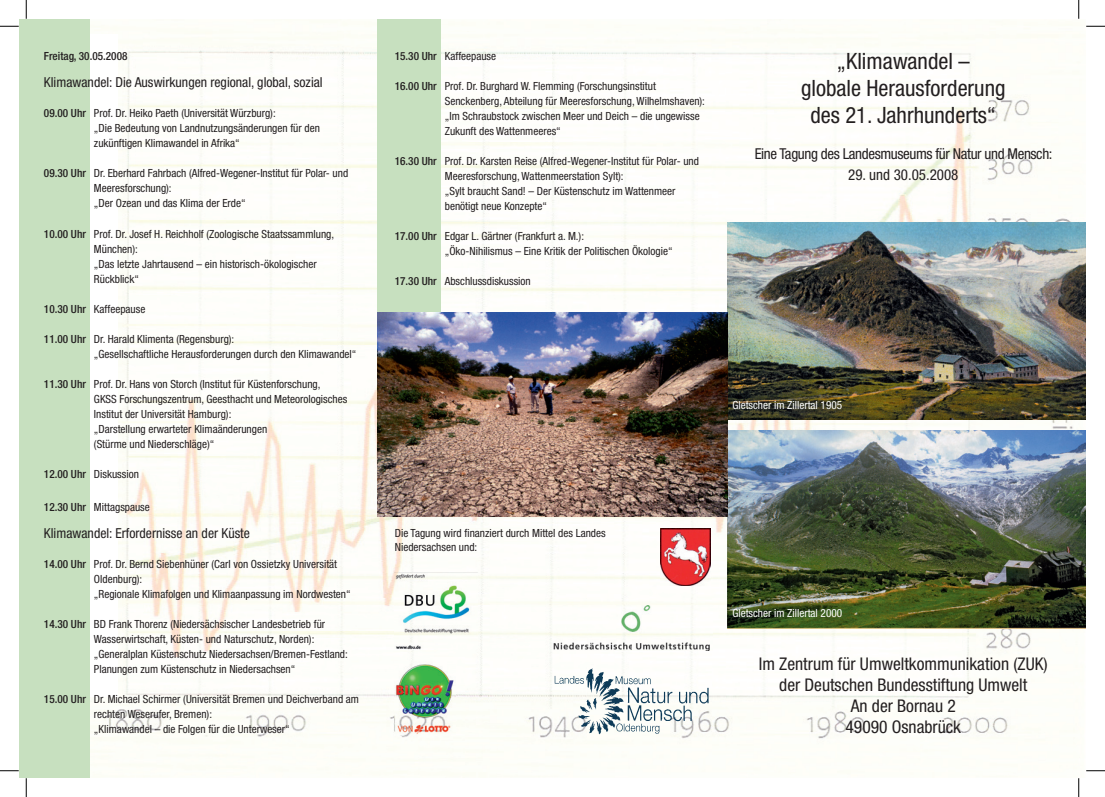
<style>
.page{position:relative;width:1105px;height:797px;background:#fff}
.page>*{position:absolute;margin:0;border:0;box-sizing:border-box;transform-origin:0 0}
.t1{font:condensed 22.5px/27px "Helvetica Neue LT";color:#231f20;text-align:center}
.t2{font:condensed 17.5px/21px "Helvetica Neue LT";color:#231f20;text-align:center}
.t3{font:condensed 15px "Helvetica Neue LT";letter-spacing:-.025em;color:#231f20}
.t4{font:condensed 15px "Helvetica Neue LT";color:#231f20}
.t5{font:condensed 13.75px "Helvetica Neue LT";color:#231f20}
.t6{font:condensed 11.25px/15px "Helvetica Neue LT";color:#231f20}
.t7{font:condensed 11.25px "Helvetica Neue LT";color:#fff}
.t8{font:500 condensed 11.25px "Helvetica Neue LT";color:#231f20}
.s1{font-weight:500}
</style>
<div class="page">
<img style="left:89px;top:19px;width:997px;height:579px">
<img style="left:89px;top:598px;width:330px;height:179px">
<img style="left:464px;top:598px;width:622px;height:179px">
<img style="left:419px;top:649px;width:45px;height:127px">
<div style="left:85px;top:34px;width:33px;height:662px;background:#fff"></div>
<img style="left:552px;top:668px;width:158px;height:67px">
<div style="left:19px;top:19px;width:70px;height:758px;background:#c7e0bf"></div>
<div style="left:377px;top:19px;width:63px;height:293px;background:#c7e0bf"></div>
<img style="left:661px;top:528px;width:49px;height:57px">
<img style="left:395px;top:572px;width:83px;height:77px">
<img style="left:553px;top:605px;width:159px;height:45px">
<img style="left:395px;top:661px;width:61px;height:74px">
<img style="left:728px;top:222px;width:358px;height:198px">
<img style="left:728px;top:431px;width:358px;height:197px">
<img style="left:377px;top:312px;width:351px;height:205px">
<svg style="left:0;top:25px;width:19px;height:2px"></svg>
<svg style="left:1086px;top:25px;width:19px;height:2px"></svg>
<svg style="left:0;top:770px;width:19px;height:1px"></svg>
<svg style="left:1086px;top:770px;width:19px;height:1px"></svg>
<svg style="left:25px;top:0;width:2px;height:19px"></svg>
<svg style="left:25px;top:778px;width:2px;height:19px"></svg>
<svg style="left:1078px;top:0;width:1px;height:19px"></svg>
<svg style="left:1078px;top:778px;width:1px;height:19px"></svg>
<p class="t8" style="left:44px;top:49px;width:85px">Freitag, 30.05.2008</p>
<p class="t5" style="left:44px;top:75px;width:280px">Klimawandel: Die Auswirkungen regional, global, sozial</p>
<p class="t6" style="left:94px;top:106px;width:227px;text-indent:-50px"><span class="s1">09.00 Uhr</span> Prof. Dr. Heiko Paeth (Universität Würzburg):<br>„Die Bedeutung von Landnutzungsänderungen für den zukünftigen Klimawandel in Afrika“</p>
<p class="t6" style="left:94px;top:166px;width:256px;text-indent:-50px"><span class="s1">09.30 Uhr</span> Dr. Eberhard Fahrbach (Alfred-Wegener-Institut für Polar- und<br>Meeresforschung):<br>„Der Ozean und das Klima der Erde“</p>
<p class="t6" style="left:94px;top:226px;width:242px;text-indent:-50px"><span class="s1">10.00 Uhr</span> Prof. Dr. Josef H. Reichholf (Zoologische Staatssammlung, München):<br>„Das letzte Jahrtausend – ein historisch-ökologischer Rückblick“</p>
<p class="t6" style="left:44px;top:301px;width:103px"><span class="s1">10.30 Uhr</span> Kaffeepause</p>
<p class="t6" style="left:94px;top:331px;width:264px;text-indent:-50px"><span class="s1">11.00 Uhr</span> Dr. Harald Klimenta (Regensburg):<br>„Gesellschaftliche Herausforderungen durch den Klimawandel“</p>
<p class="t6" style="left:94px;top:376px;width:255px;text-indent:-50px"><span class="s1">11.30 Uhr</span> Prof. Dr. Hans von Storch (Institut für Küstenforschung,<br>GKSS Forschungszentrum, Geesthacht und Meteorologisches Institut der Universität Hamburg):<br>„Darstellung erwarteter Klimaänderungen<br>(Stürme und Niederschläge)“</p>
<p class="t6" style="left:44px;top:466px;width:96px"><span class="s1">12.00 Uhr</span> Diskussion</p>
<p class="t6" style="left:44px;top:499px;width:107px"><span class="s1">12.30 Uhr</span> Mittagspause</p>
<p class="t5" style="left:44px;top:525px;width:208px">Klimawandel: Erfordernisse an der Küste</p>
<p class="t6" style="left:94px;top:556px;width:258px;text-indent:-50px"><span class="s1">14.00 Uhr</span> Prof. Dr. Bernd Siebenhüner (Carl von Ossietzky Universität<br>Oldenburg):<br>„Regionale Klimafolgen und Klimaanpassung im Nordwesten“</p>
<p class="t6" style="left:94px;top:616px;width:255px;text-indent:-50px"><span class="s1">14.30 Uhr</span> BD Frank Thorenz (Niedersächsischer Landesbetrieb für Wasserwirtschaft, Küsten- und Naturschutz, Norden): „Generalplan Küstenschutz Niedersachsen/Bremen-Festland:<br>Planungen zum Küstenschutz in Niedersachsen“</p>
<p class="t6" style="left:94px;top:691px;width:267px;text-indent:-50px"><span class="s1">15.00 Uhr</span> Dr. Michael Schirmer (Universität Bremen und Deichverband am rechten Weserufer, Bremen):<br>„Klimawandel – die Folgen für die Unterweser“</p>
<p class="t6" style="left:395px;top:48px;width:103px"><span class="s1">15.30 Uhr</span> Kaffeepause</p>
<p class="t6" style="left:445px;top:78px;width:262px;text-indent:-50px"><span class="s1">16.00 Uhr</span> Prof. Dr. Burghard W. Flemming (Forschungsinstitut Senckenberg, Abteilung für Meeresforschung, Wilhelmshaven): „Im Schraubstock zwischen Meer und Deich – die ungewisse Zukunft des Wattenmeeres“</p>
<p class="t6" style="left:445px;top:153px;width:256px;text-indent:-50px"><span class="s1">16.30 Uhr</span> Prof. Dr. Karsten Reise (Alfred-Wegener-Institut für Polar- und Meeresforschung, Wattenmeerstation Sylt):<br>„Sylt braucht Sand! – Der Küstenschutz im Wattenmeer benötigt neue Konzepte“</p>
<p class="t6" style="left:445px;top:228px;width:229px;text-indent:-50px"><span class="s1">17.00 Uhr</span> Edgar L. Gärtner (Frankfurt a. M.):<br>„Öko-Nihilismus – Eine Kritik der Politischen Ökologie“</p>
<p class="t6" style="left:395px;top:273px;width:138px"><span class="s1">17.30 Uhr</span> Abschlussdiskussion</p>
<h1 class="t1" style="left:801px;top:47px;width:206px">„Klimawandel –<br>globale Herausforderung des 21. Jahrhunderts“</h1>
<h3 class="t3" style="left:755px;top:145px;width:299px">Eine Tagung des Landesmuseums für Natur und Mensch:</h3>
<h3 class="t4" style="left:848px;top:166px;width:112px">29. und 30.05.2008</h3>
<p class="t7" style="left:732px;top:399px;width:111px">Gletscher im Zillertal 1905</p>
<p class="t6" style="left:395px;top:526px;width:212px;line-height:13.5px">Die Tagung wird finanziert durch Mittel des Landes<br>Niedersachsen und:</p>
<p class="t7" style="left:732px;top:606px;width:111px">Gletscher im Zillertal 2000</p>
<h2 class="t2" style="left:759px;top:653px;width:290px">Im Zentrum für Umweltkommunikation (ZUK) der Deutschen Bundesstiftung Umwelt<br>An der Bornau 2<br>49090 Osnabrück</h2>
</div>
